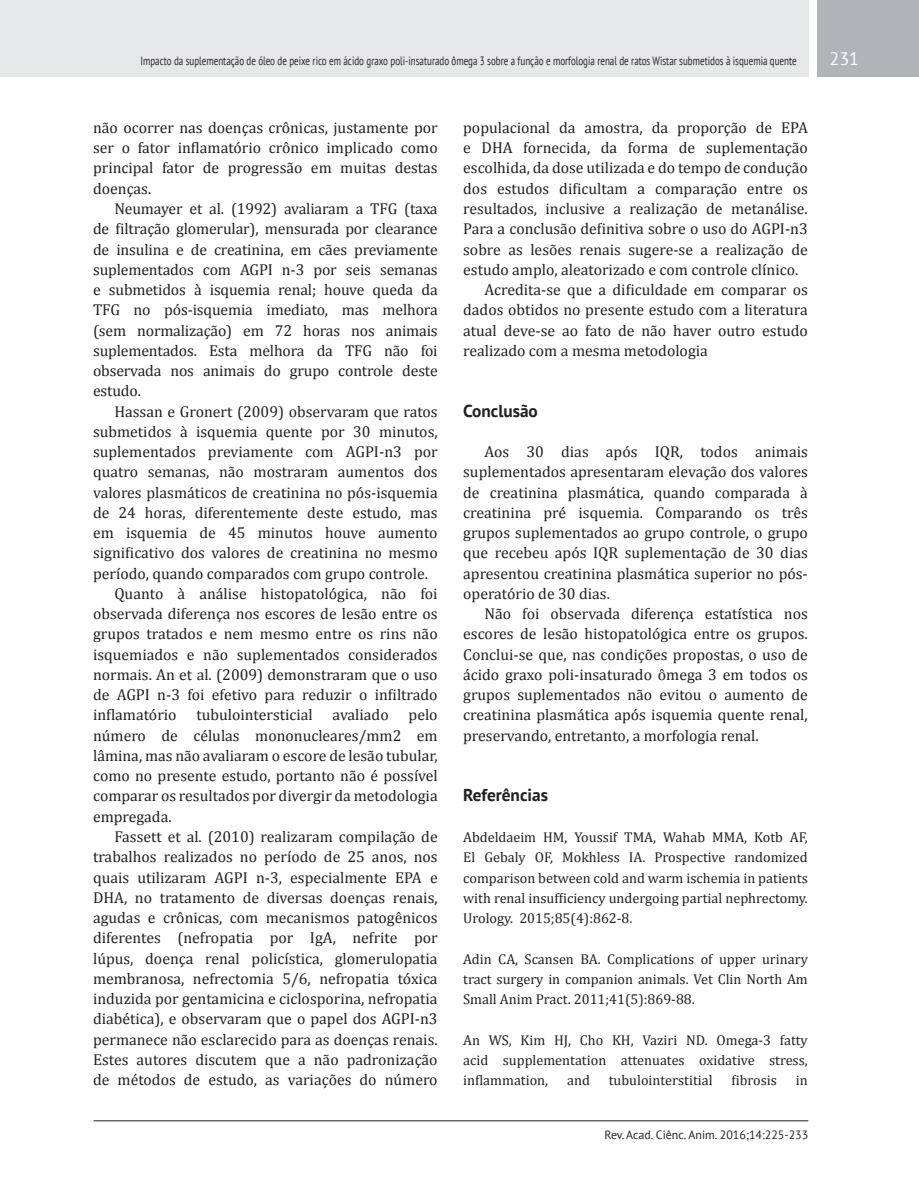
<style>
.page{position:relative;width:919px;height:1191px;background:#fff}
.page>*{position:absolute;margin:0;border:0;box-sizing:border-box;transform-origin:0 0}
.t1{font:18px "PT Sans";color:#fff}
.TEXTO{font:700 17.25px "PT Sans";color:#231f20}
.TEXTO-2{font:15.75px/20.2px "Cambria";color:#231f20;text-align:justify}
.TEXTO-3{font:14.25px/20.2px "Cambria";color:#231f20;text-align:justify}
.t2{font:12px "PT Sans";color:#231f20;scale:.75 1}
.t3{font:12px "PT Sans";color:#231f20}
</style>
<div class="page">
<div style="left:0;top:0;width:808px;height:77px;background:#e6e7e9"></div>
<div style="left:816px;top:0;width:102px;height:77px;background:#b2b3b7"></div>
<hr style="left:94px;top:1120px;width:714px;height:1px;background:#231f20">
<p class="t2" style="left:140px;top:53px;width:876px">Impacto da suplementação de óleo de peixe rico em ácido graxo poli-insaturado ômega 3 sobre a função e morfologia renal de ratos Wistar submetidos à isquemia quente</p>
<p class="t1" style="left:829px;top:47px;width:31px">231</p>
<p class="TEXTO-2" style="left:93px;top:117px;width:346px">não ocorrer nas doenças crônicas, justamente por ser o fator inflamatório crônico implicado como principal fator de progressão em muitas destas doenças.</p>
<p class="TEXTO-2" style="left:93px;top:198px;width:346px;text-indent:21px">Neumayer et al. (1992) avaliaram a TFG (taxa de filtração glomerular), mensurada por clearance de insulina e de creatinina, em cães previamente suplementados com AGPI n-3 por seis semanas e submetidos à isquemia renal; houve queda da TFG no pós-isquemia imediato, mas melhora (sem normalização) em 72 horas nos animais suplementados. Esta melhora da TFG não foi observada nos animais do grupo controle deste estudo.</p>
<p class="TEXTO-2" style="left:93px;top:401px;width:346px;text-indent:21px">Hassan e Gronert (2009) observaram que ratos submetidos à isquemia quente por 30 minutos, suplementados previamente com AGPI-n3 por quatro semanas, não mostraram aumentos dos valores plasmáticos de creatinina no pós-isquemia de 24 horas, diferentemente deste estudo, mas em isquemia de 45 minutos houve aumento significativo dos valores de creatinina no mesmo período, quando comparados com grupo controle.</p>
<p class="TEXTO-2" style="left:93px;top:583px;width:346px;text-indent:21px">Quanto à análise histopatológica, não foi observada diferença nos escores de lesão entre os grupos tratados e nem mesmo entre os rins não isquemiados e não suplementados considerados normais. An et al. (2009) demonstraram que o uso de AGPI n-3 foi efetivo para reduzir o infiltrado inflamatório</p>
<p class="TEXTO-2" style="left:93px;top:705px;width:346px;text-indent:315px">pelo número de células mononucleares/mm2 em lâmina, mas não avaliaram o escore de lesão tubular, como no presente estudo, portanto não é possível comparar os resultados por divergir da metodologia empregada.</p>
<p class="TEXTO-2" style="left:93px;top:826px;width:346px;text-indent:21px">Fassett et al. (2010) realizaram compilação de trabalhos realizados no período de 25 anos, nos quais utilizaram AGPI n-3, especialmente EPA e DHA, no tratamento de diversas doenças renais, agudas e crônicas, com mecanismos patogênicos diferentes (nefropatia por IgA, nefrite por lúpus, doença renal policística, glomerulopatia membranosa, nefrectomia 5/6, nefropatia tóxica induzida por gentamicina e ciclosporina, nefropatia diabética), e observaram que o papel dos AGPI-n3 permanece não esclarecido para as doenças renais.<br>Estes autores discutem que a não padronização de métodos de estudo, as variações do número</p>
<p class="TEXTO-2" style="left:196px;top:705px;width:118px">tubulointersticial</p>
<p class="TEXTO-2" style="left:332px;top:705px;width:58px">avaliado</p>
<p class="TEXTO-2" style="left:463px;top:117px;width:346px">populacional da amostra, da proporção de EPA e DHA fornecida, da forma de suplementação escolhida, da dose utilizada e do tempo de condução dos estudos dificultam a comparação entre os resultados, inclusive a realização de metanálise.<br>Para a conclusão definitiva sobre o uso do AGPI-n3 sobre as lesões renais sugere-se a realização de estudo amplo, aleatorizado e com controle clínico.</p>
<p class="TEXTO-2" style="left:463px;top:279px;width:346px;text-indent:21px">Acredita-se que a dificuldade em comparar os dados obtidos no presente estudo com a literatura atual deve-se ao fato de não haver outro estudo realizado com a mesma metodologia</p>
<p class="TEXTO" style="left:463px;top:399px;width:76px">Conclusão</p>
<p class="TEXTO-2" style="left:463px;top:441px;width:346px;text-indent:21px">Aos 30 dias após IQR, todos animais suplementados apresentaram elevação dos valores de creatinina plasmática, quando comparada à creatinina pré isquemia. Comparando os três grupos suplementados ao grupo controle, o grupo que recebeu após IQR suplementação de 30 dias apresentou creatinina plasmática superior no pós&shy;operatório de 30 dias.</p>
<p class="TEXTO-2" style="left:463px;top:603px;width:346px;text-indent:21px">Não foi observada diferença estatística nos escores de lesão histopatológica entre os grupos.<br>Conclui-se que, nas condições propostas, o uso de ácido graxo poli-insaturado ômega 3 em todos os grupos suplementados não evitou o aumento de creatinina plasmática após isquemia quente renal, preservando, entretanto, a morfologia renal.</p>
<p class="TEXTO" style="left:463px;top:784px;width:86px">Referências</p>
<p class="TEXTO-3" style="left:463px;top:827px;width:346px">Abdeldaeim HM, Youssif TMA, Wahab MMA, Kotb AF, El Gebaly OF, Mokhless IA. Prospective randomized comparison between cold and warm ischemia in patients with renal insufficiency undergoing partial nephrectomy.<br>Urology. 2015;85(4):862-8.</p>
<p class="TEXTO-3" style="left:463px;top:948px;width:346px">Adin CA, Scansen BA. Complications of upper urinary tract surgery in companion animals. Vet Clin North Am Small Anim Pract. 2011;41(5):869-88.</p>
<p class="TEXTO-3" style="left:463px;top:1029px;width:346px">An WS, Kim HJ, Cho KH, Vaziri ND. Omega-3 fatty acid supplementation attenuates oxidative stress, inflammation,</p>
<p class="TEXTO-3" style="left:567px;top:1070px;width:24px">and</p>
<p class="TEXTO-3" style="left:608px;top:1070px;width:105px">tubulointerstitial</p>
<p class="TEXTO-3" style="left:731px;top:1070px;width:47px">fibrosis</p>
<p class="TEXTO-3" style="left:795px;top:1070px;width:13px">in</p>
<p class="t3" style="left:604px;top:1126px;width:205px">Rev. Acad. Ciênc. Anim. 2016;14:225-233</p>
</div>
